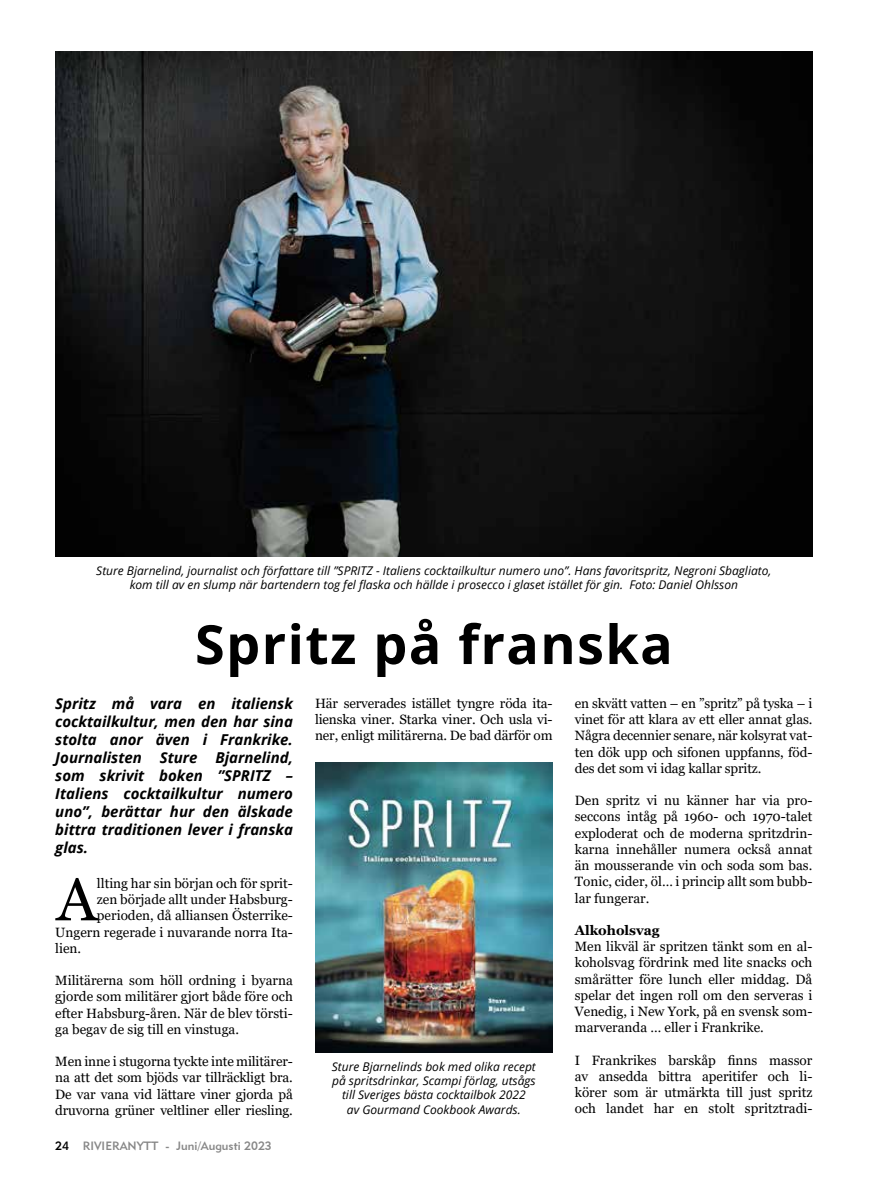
<style>
.page{position:relative;width:872px;height:1191px;background:#fff}
.page>*{position:absolute;margin:0;border:0;box-sizing:border-box;transform-origin:0 0}
.t1{font:60.3px "Georgia";color:#000}
.t2{font:700 54px "Open Sans";letter-spacing:.025em;color:#000}
.t3{font:italic 700 15px/18px "Open Sans";color:#000;text-align:justify}
.t4{font:13.5px/16.2px "Georgia";color:#000;text-align:justify}
.t5{font:700 13.5px "Georgia";color:#000}
.t6{font:italic 12px/14.4px "Open Sans";color:#000;text-align:center}
.t7{font:12px "Geometric 415 BT Medium A";color:#878787}
.s1{color:#000}
</style>
<div class="page">
<img style="left:55px;top:52px;width:757px;height:504px">
<img style="left:315px;top:762px;width:237px;height:290px">
<p class="t6" style="left:96px;top:563px;width:676px">Sture Bjarnelind, journalist och författare till ”SPRITZ - Italiens cocktailkultur numero uno”. Hans favoritspritz, Negroni Sbagliato, kom till av en slump när bartendern tog fel flaska och hällde i prosecco i glaset istället för gin. Foto: Daniel Ohlsson</p>
<h2 class="t2" style="left:195px;top:606px;width:479px">Spritz på franska</h2>
<p class="t3" style="left:55px;top:694px;width:239px">Spritz må vara en italiensk cocktailkultur, men den har sina stolta anor även i Frankrike.<br>Journalisten Sture Bjarnelind, som skrivit boken ”SPRITZ – Italiens cocktailkultur numero uno”, berättar hur den älskade bittra traditionen lever i franska glas.</p>
<h1 class="t1" style="left:56px;top:863px;width:42px">A</h1>
<p class="t4" style="left:97px;top:875px;width:197px">llting har sin början och för sprit-</p>
<p class="t4" style="left:97px;top:891px;width:197px">zen började allt under Habsburg-</p>
<p class="t4" style="left:97px;top:908px;width:197px">perioden, då alliansen Österrike-</p>
<p class="t4" style="left:55px;top:924px;width:239px">Ungern regerade i nuvarande norra Ita-</p>
<p class="t4" style="left:55px;top:940px;width:27px">lien.</p>
<p class="t4" style="left:55px;top:972px;width:239px">Militärerna som höll ordning i byarna gjorde som militärer gjort både före och efter Habsburg-åren. När de blev törsti&shy;ga begav de sig till en vinstuga.</p>
<p class="t4" style="left:55px;top:1053px;width:239px">Men inne i stugorna tyckte inte militärer&shy;na att det som bjöds var tillräckligt bra.<br>De var vana vid lättare viner gjorda på druvorna grüner veltliner eller riesling.</p>
<p class="t7" style="left:55px;top:1138px;width:218px"><span class="s1">24</span> RIVIERANYTT - Juni/Augusti 2023</p>
<p class="t4" style="left:315px;top:695px;width:239px">Här serverades istället tyngre röda ita&shy;lienska viner. Starka viner. Och usla vi&shy;ner, enligt militärerna. De bad därför om</p>
<p class="t6" style="left:332px;top:1058px;width:205px">Sture Bjarnelinds bok med olika recept på spritsdrinkar, Scampi förlag, utsågs till Sveriges bästa cocktailbok 2022<br>av Gourmand Cookbook Awards.</p>
<p class="t4" style="left:575px;top:695px;width:239px">en skvätt vatten – en ”spritz” på tyska – i vinet för att klara av ett eller annat glas.<br>Några decennier senare, när kolsyrat vat&shy;ten dök upp och sifonen uppfanns, föd&shy;des det som vi idag kallar spritz.</p>
<p class="t4" style="left:575px;top:793px;width:239px">Den spritz vi nu känner har via pro&shy;seccons intåg på 1960- och 1970-talet exploderat och de moderna spritzdrin&shy;karna innehåller numera också annat än mousserande vin och soda som bas.<br>Tonic, cider, öl… i princip allt som bubb&shy;lar fungerar.</p>
<p class="t5" style="left:575px;top:921px;width:86px">Alkoholsvag</p>
<p class="t4" style="left:575px;top:938px;width:239px">Men likväl är spritzen tänkt som en al&shy;koholsvag fördrink med lite snacks och smårätter före lunch eller middag. Då spelar det ingen roll om den serveras i Venedig, i New York, på en svensk som&shy;marveranda … eller i Frankrike.</p>
<p class="t4" style="left:575px;top:1052px;width:239px">I Frankrikes barskåp finns massor av ansedda bittra aperitifer och li&shy;körer som är utmärkta till just spritz och landet har en stolt spritztradi-</p>
</div>
